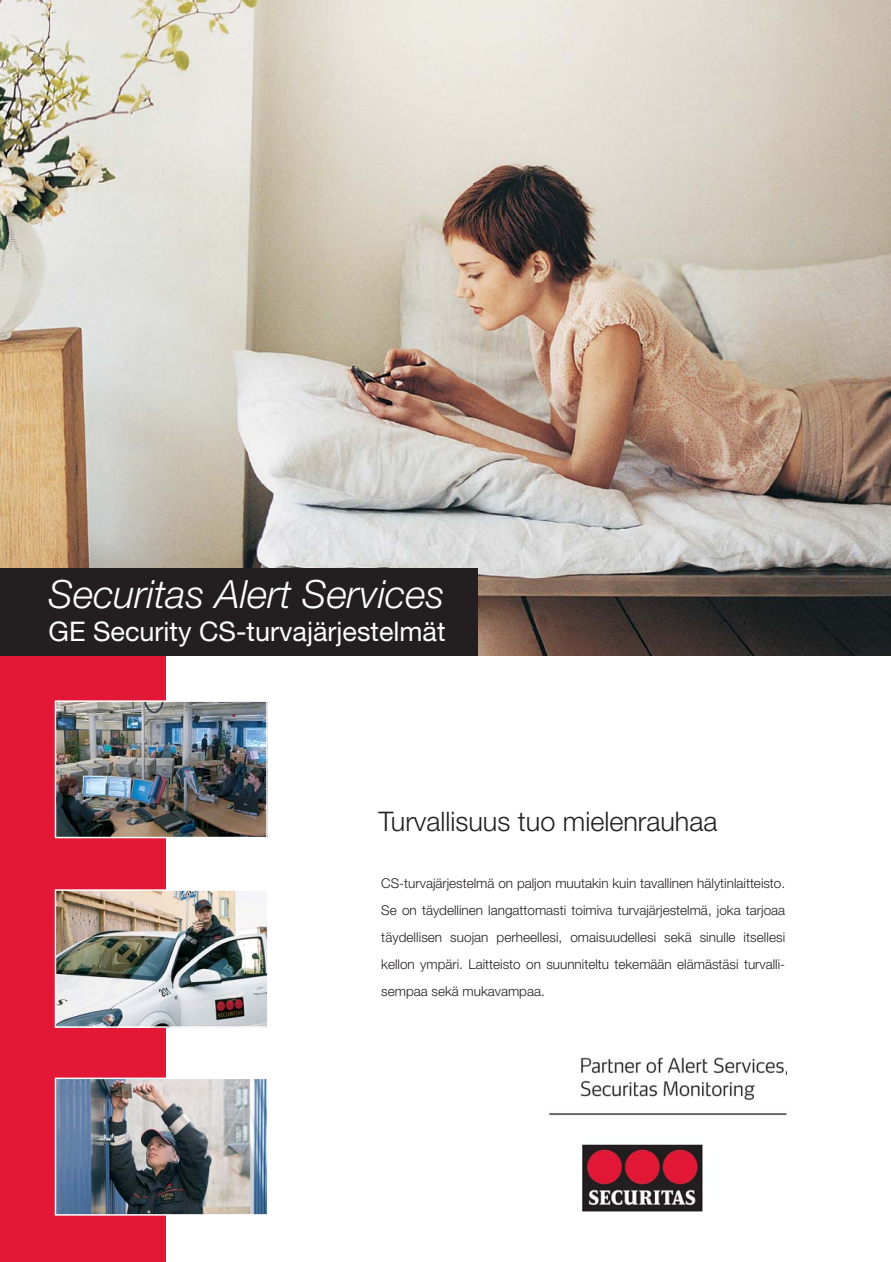
<style>
.page{position:relative;width:891px;height:1262px;background:#fff}
.page>*{position:absolute;margin:0;border:0;box-sizing:border-box;transform-origin:0 0}
.t1{font:italic 300 39px "Helvetica Neue";color:#fff}
.t2{font:27px "Helvetica Neue";color:#fff}
.t3{font:300 27px "Helvetica Neue";color:#231f20}
.t4{font:300 13.5px/27px "Helvetica Neue";color:#231f20;text-align:justify}
</style>
<div class="page">
<img style="left:0;top:0;width:891px;height:655px">
<div style="left:0;top:637px;width:165px;height:625px;background:#e31836"></div>
<div style="left:0;top:568px;width:477px;height:87px;background:#231f20"></div>
<img style="left:58px;top:703px;width:207px;height:132px">
<div style="left:55px;top:700px;width:213px;height:138px;border:2px solid #fff"></div>
<img style="left:58px;top:892px;width:208px;height:132px">
<div style="left:55px;top:889px;width:214px;height:138px;border:2px solid #fff"></div>
<img style="left:58px;top:1080px;width:208px;height:132px">
<div style="left:55px;top:1077px;width:214px;height:138px;border:2px solid #fff"></div>
<img style="left:548px;top:1057px;width:238px;height:154px">
<h1 class="t1" style="left:49px;top:580px;width:397px">Securitas Alert Services</h1>
<h2 class="t2" style="left:49px;top:621px;width:399px">GE Security CS-turvajärjestelmät</h2>
<h2 class="t3" style="left:378px;top:812px;width:341px">Turvallisuus tuo mielenrauhaa</h2>
<p class="t4" style="left:381px;top:871px;width:405px">CS-turvajärjestelmä on paljon muutakin kuin tavallinen hälytinlaitteisto.<br>Se on täydellinen langattomasti toimiva turvajärjestelmä, joka tarjoaa täydellisen suojan perheellesi, omaisuudellesi sekä sinulle itsellesi kellon ympäri. Laitteisto on suunniteltu tekemään elämästäsi turvalli&shy;sempaa sekä mukavampaa.</p>
</div>
